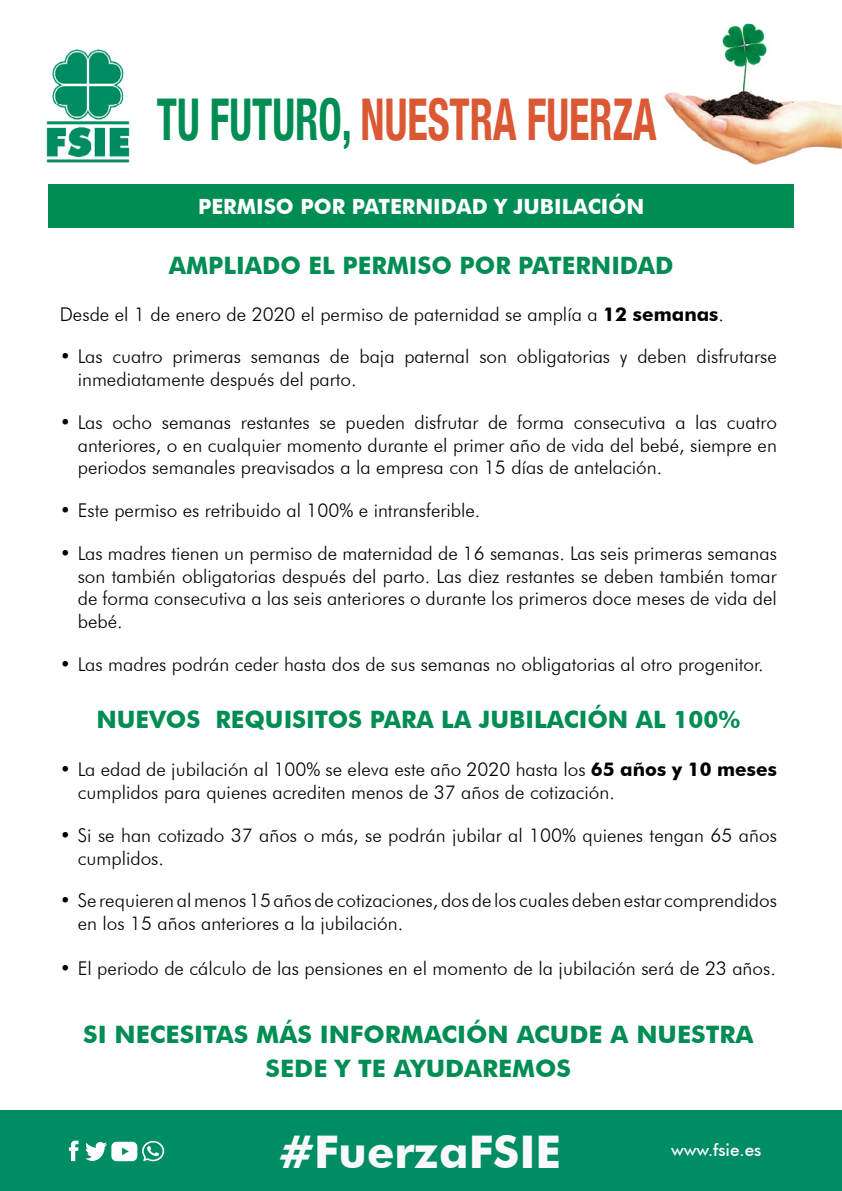
<style>
.page{position:relative;width:842px;height:1191px;background:#fff}
.page>*{position:absolute;margin:0;border:0;box-sizing:border-box;transform-origin:0 0}
.t1{font:700 condensed 57.6px "Helvetica Neue";color:#db5834;scale:.73 1}
.t2{font:700 45px "Futura BT";color:#f9f9fa}
.t3{font:700 24px "Futura BT";color:#008d53}
.t4{font:700 24px/34px "Futura BT";color:#008d53;text-align:center;scale:1.04 1}
.t5{font:700 21px "Futura BT";color:#fff}
.t6{font:300 19px/22.8px "Futura BT";color:#000}
.t7{font:500 17px "Futura BT";color:#fbfbfc}
.s1{color:#008d53}
.s2{font-weight:700}
</style>
<div class="page">
<img style="left:46px;top:48px;width:84px;height:114px">
<img style="left:664px;top:23px;width:177px;height:142px">
<div style="left:48px;top:184px;width:746px;height:44px;background:#008d53"></div>
<div style="left:0;top:1110px;width:841px;height:81px;background:#008d64"></div>
<svg style="left:69px;top:1140px;width:9px;height:21px"></svg>
<svg style="left:142px;top:1141px;width:22px;height:20px"></svg>
<div style="left:111px;top:1141px;width:26px;height:20px;background:#fff;border-radius:5px"></div>
<svg style="left:122px;top:1147px;width:7px;height:8px"></svg>
<svg style="left:85px;top:1142px;width:22px;height:19px"></svg>
<h1 class="t1" style="left:157px;top:72px;width:686px"><span class="s1">TU FUTURO,</span> NUESTRA FUERZA</h1>
<p class="t5" style="left:198px;top:194px;width:448px">PERMISO POR PATERNIDAD Y JUBILACIÓN</p>
<p class="t3" style="left:169px;top:251px;width:506px">AMPLIADO EL PERMISO POR PATERNIDAD</p>
<p class="t6" style="left:60px;top:302px;width:666px">Desde el 1 de enero de 2020 el permiso de paternidad se amplía a <span class="s2">12 semanas</span>.</p>
<p class="t6" style="left:78px;top:345px;width:701px;text-indent:-18px">• Las cuatro primeras semanas de baja paternal son obligatorias y deben disfrutarse inmediatamente después del parto.</p>
<p class="t6" style="left:78px;top:410px;width:701px;text-align:justify;text-indent:-18px">• Las ocho semanas restantes se pueden disfrutar de forma consecutiva a las cuatro anteriores, o en cualquier momento durante el primer año de vida del bebé, siempre en periodos semanales preavisados a la empresa con 15 días de antelación.</p>
<p class="t6" style="left:60px;top:499px;width:422px">• Este permiso es retribuido al 100% e intransferible.</p>
<p class="t6" style="left:78px;top:541px;width:701px;text-align:justify;text-indent:-18px">• Las madres tienen un permiso de maternidad de 16 semanas. Las seis primeras semanas son también obligatorias después del parto. Las diez restantes se deben también tomar de forma consecutiva a las seis anteriores o durante los primeros doce meses de vida del bebé.</p>
<p class="t6" style="left:60px;top:652px;width:705px">• Las madres podrán ceder hasta dos de sus semanas no obligatorias al otro progenitor.</p>
<p class="t3" style="left:96px;top:705px;width:645px">NUEVOS REQUISITOS PARA LA JUBILACIÓN AL 100%</p>
<p class="t6" style="left:78px;top:758px;width:701px;text-indent:-18px">• La edad de jubilación al 100% se eleva este año 2020 hasta los <span class="s2">65 años y 10 meses </span>cumplidos para quienes acrediten menos de 37 años de cotización.</p>
<p class="t6" style="left:78px;top:823px;width:701px;text-indent:-18px">• Si se han cotizado 37 años o más, se podrán jubilar al 100% quienes tengan 65 años cumplidos.</p>
<p class="t6" style="left:78px;top:889px;width:701px;text-indent:-18px">• Se requieren al menos 15 años de cotizaciones, dos de los cuales deben estar comprendidos en los 15 años anteriores a la jubilación.</p>
<p class="t6" style="left:60px;top:956px;width:718px">• El periodo de cálculo de las pensiones en el momento de la jubilación será de 23 años.</p>
<p class="t4" style="left:83px;top:1017px;width:646px">SI NECESITAS MÁS INFORMACIÓN ACUDE A NUESTRA<br>SEDE Y TE AYUDAREMOS</p>
<h2 class="t2" style="left:280px;top:1124px;width:283px">#FuerzaFSIE</h2>
<p class="t7" style="left:671px;top:1139px;width:92px">www.fsie.es</p>
</div>
